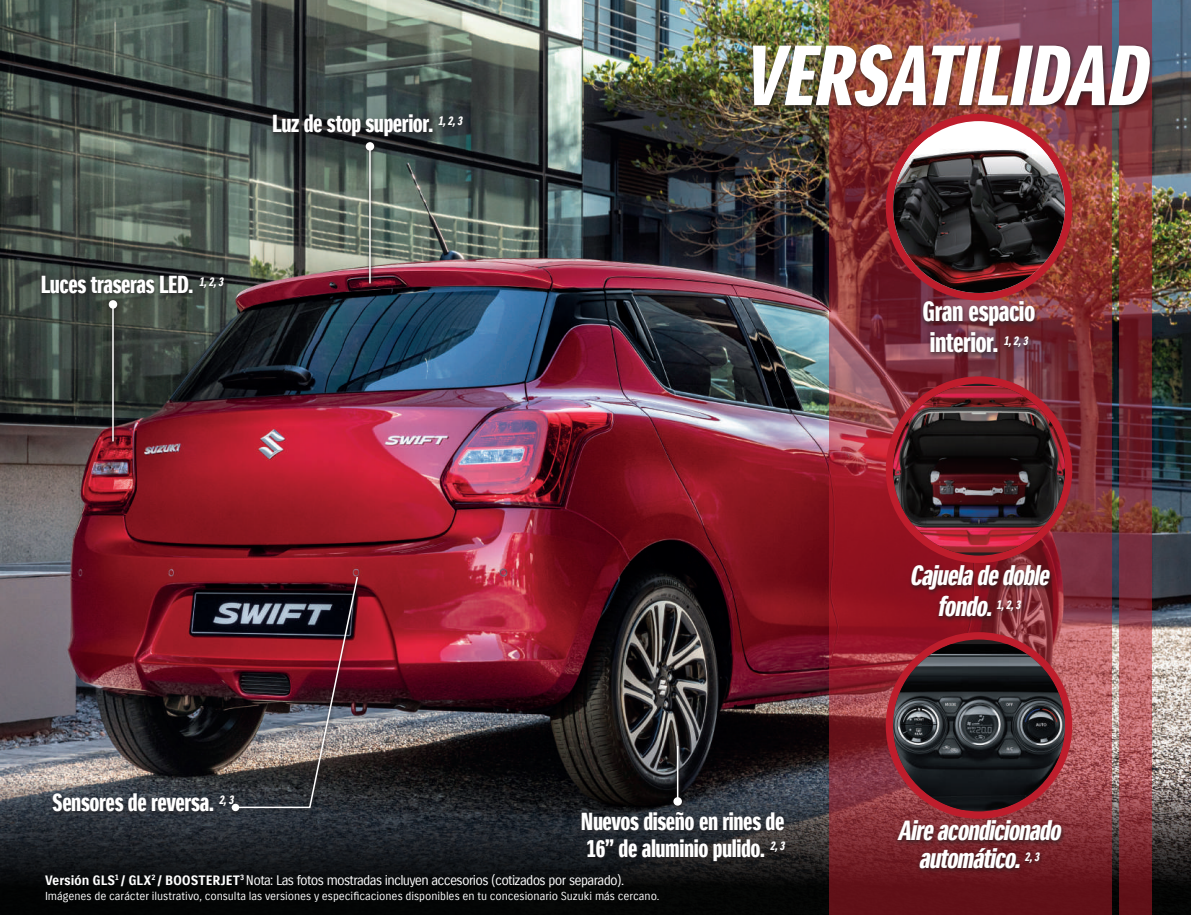
<style>
.page{position:relative;width:1191px;height:915px;background:#fff}
.page>*{position:absolute;margin:0;border:0;box-sizing:border-box;transform-origin:0 0}
.t1{font:italic 82.5px "Suzuki PRO Headline";color:#fff}
.t2{font:italic 27px/30.9px "Suzuki PRO Headline";color:#fff;text-align:center}
.t3{font:27px/30.9px "Suzuki PRO Headline";letter-spacing:-.02em;color:#fff}
.t4{font:24px/27.3px "Suzuki PRO Headline";letter-spacing:-.02em;color:#fff}
.t5{font:13.5px "Suzuki PRO Regular";letter-spacing:-.05em;color:#fff}
.t6{font:11.25px "Suzuki PRO Regular";letter-spacing:-.005em;color:#fff}
.s1{font-family:"Suzuki PRO Bold";font-size:13.2px}
</style>
<div class="page">
<img style="left:0;top:0;width:1191px;height:778px">
<svg style="left:0;top:778px;width:1191px;height:136px;background:#1a1c1f"></svg>
<svg style="left:829px;top:0;width:283px;height:914px;background:#883238"></svg>
<svg style="left:1119px;top:0;width:32px;height:914px;background:#893a40"></svg>
<div style="left:919px;top:299px;width:120px;height:60px;background:#231f20;opacity:.8"></div>
<div style="left:37px;top:273px;width:192px;height:26px;background:#231f20;opacity:.8"></div>
<div style="left:269px;top:112px;width:199px;height:30px;background:#231f20;opacity:.8"></div>
<div style="left:908px;top:562px;width:146px;height:60px;background:#231f20;opacity:.8"></div>
<div style="left:894px;top:817px;width:172px;height:57px;background:#231f20;opacity:.8"></div>
<div style="left:749px;top:42px;width:405px;height:71px;background:#231f20;opacity:.8"></div>
<div style="left:885px;top:114px;width:187px;height:186px;background:#be1d2c;border-radius:50%"></div>
<div style="left:893px;top:121px;width:172px;height:172px;background:#fff;border-radius:50%"></div>
<img style="left:893px;top:137px;width:172px;height:156px">
<svg style="left:885px;top:376px;width:187px;height:186px;background:#ae1d2b"></svg>
<img style="left:893px;top:386px;width:172px;height:166px">
<svg style="left:885px;top:632px;width:187px;height:186px;background:#ad1e2b"></svg>
<img style="left:893px;top:643px;width:172px;height:166px">
<div style="left:49px;top:790px;width:190px;height:26px;background:#231f20;opacity:.8"></div>
<div style="left:577px;top:809px;width:212px;height:57px;background:#231f20;opacity:.8"></div>
<div style="left:669px;top:743px;width:18px;height:68px;background:#231f20;opacity:.8"></div>
<hr style="left:677px;top:745px;width:1px;height:56px;background:#fff">
<svg style="left:673px;top:796px;width:9px;height:9px"></svg>
<div style="left:105px;top:297px;width:18px;height:150px;background:#231f20;opacity:.8"></div>
<hr style="left:112px;top:304px;width:2px;height:137px;background:#fff">
<div style="left:109px;top:300px;width:8px;height:8px;background:#fff;border-radius:50%"></div>
<div style="left:362px;top:139px;width:18px;height:150px;background:#231f20;opacity:.8"></div>
<hr style="left:369px;top:146px;width:2px;height:137px;background:#fff">
<div style="left:366px;top:142px;width:8px;height:9px;background:#fff;border-radius:50%"></div>
<div style="left:227px;top:574px;width:135px;height:243px;background:#231f20;opacity:.8"></div>
<img style="left:230px;top:575px;width:129px;height:233px">
<div style="left:232px;top:803px;width:7px;height:7px;background:#fff;border-radius:50%"></div>
<h3 class="t4" style="left:272px;top:110px;width:194px">Luz de stop superior. <sup>1,2,3</sup></h3>
<h3 class="t4" style="left:41px;top:270px;width:187px">Luces traseras LED. <sup>1,2,3</sup></h3>
<h1 class="t1" style="left:742px;top:26px;width:423px">VERSATILIDAD</h1>
<h2 class="t3" style="left:922px;top:296px;width:114px">Gran espacio interior. <sup>1,2,3</sup></h2>
<h2 class="t2" style="left:909px;top:560px;width:147px">Cajueladedoble fondo.<sup>1,2,3</sup></h2>
<h3 class="t4" style="left:53px;top:788px;width:185px">Sensores de reversa. <sup>2,3</sup></h3>
<h3 class="t4" style="left:581px;top:807px;width:208px">Nuevos diseño en rines de<br>16” de aluminio pulido. <sup>2,3</sup></h3>
<p class="t5" style="left:45px;top:871px;width:580px"><span class="s1">Versión GLS</span><sup>1</sup> <span class="s1">/ GLX</span><sup>2</sup> <span class="s1">/ BOOSTERJET</span><sup>3</sup> Nota: Las fotos mostradas incluyen accesorios (cotizados por separado).</p>
<p class="t6" style="left:45px;top:888px;width:616px">Imágenes de carácter ilustrativo, consulta las versiones y especificaciones disponibles en tu concesionario Suzuki más cercano.</p>
<h2 class="t2" style="left:897px;top:817px;width:170px;line-height:27.2px">Aireacondicionado automático.<sup>2,3</sup></h2>
</div>
